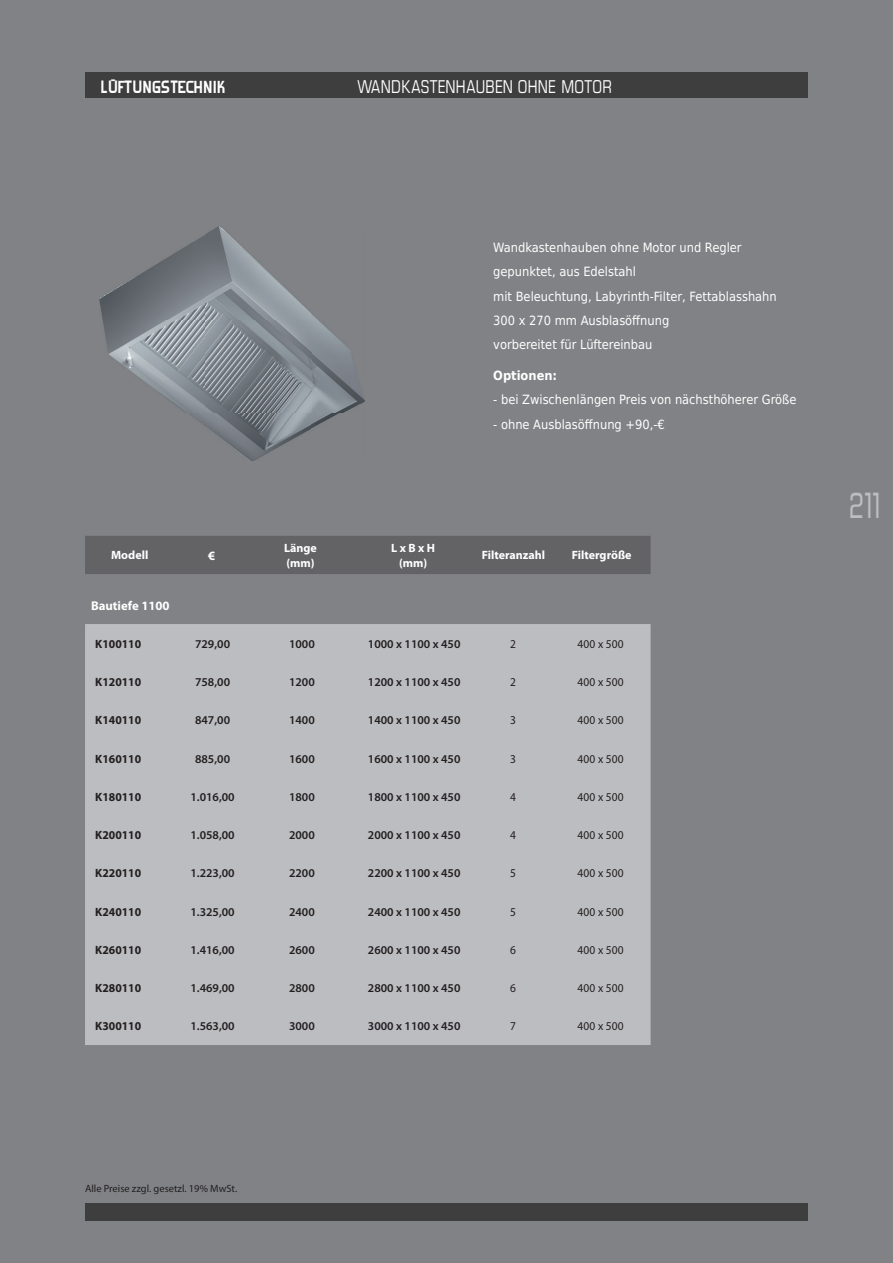
<style>
.page{position:relative;width:893px;height:1263px;background:#808285}
.page>*{position:absolute;margin:0;border:0;box-sizing:border-box;transform-origin:0 0}
.t1{font:36px "Forgotten Futurist Rg";color:#bcbdc0;scale:.8 1}
.t2{font:700 19.95px "Forgotten Futurist";color:#fff}
.t3{font:17.7px "MK Sans Tall X";letter-spacing:.02em;color:#fff;scale:.95 1}
.t4{font:12.75px/24.3px "DejaVu LGC Sans Condensed";color:#fff}
.t5{font:700 12.75px "Myriad Pro";color:#fff}
.t6{font:700 12.75px "DejaVu LGC Sans Condensed";color:#fff}
.t7{font:600 12px "Myriad Pro";color:#231f20}
.t8{font:12px "Myriad Pro";letter-spacing:.01em;color:#231f20;scale:.95 1}
.t9{font:700 12px "Myriad Pro";color:#231f20}
.t10{font:700 12px/14.4px "Myriad Pro";color:#fff}
.t11{font:10.5px "Myriad Pro";color:#231f20}
</style>
<div class="page">
<div style="left:85px;top:1203px;width:723px;height:17px;background:#3e3e3f"></div>
<div style="left:85px;top:72px;width:723px;height:26px;background:#3e3e3f"></div>
<div style="left:85px;top:624px;width:566px;height:421px;background:#bcbdc0"></div>
<div style="left:85px;top:536px;width:566px;height:38px;background:#636366"></div>
<img style="left:100px;top:226px;width:264px;height:235px">
<h2 class="t2" style="left:100px;top:78px;width:127px">LÜFTUNGSTECHNIK</h2>
<h3 class="t3" style="left:357px;top:75px;width:269px">WANDKASTENHAUBEN OHNE MOTOR</h3>
<p class="t4" style="left:493px;top:235px;width:285px">Wandkastenhauben ohne Motor und Regler gepunktet, aus Edelstahl<br>mit Beleuchtung, Labyrinth-Filter, Fettablasshahn 300 x 270 mm Ausblasöffnung<br>vorbereitet für Lüftereinbau</p>
<p class="t6" style="left:493px;top:365px;width:65px">Optionen:</p>
<p class="t4" style="left:493px;top:387px;width:305px">- bei Zwischenlängen Preis von nächsthöherer Größe</p>
<p class="t4" style="left:493px;top:412px;width:173px">- ohne Ausblasöffnung +90,-€</p>
<p class="t10" style="left:111px;top:548px;width:39px">Modell</p>
<p class="t5" style="left:208px;top:547px;width:9px">€</p>
<p class="t10" style="left:284px;top:541px;width:34px">Länge (mm)</p>
<p class="t10" style="left:391px;top:541px;width:45px;text-align:center">L x B x H (mm)</p>
<p class="t10" style="left:482px;top:548px;width:65px">Filteranzahl</p>
<p class="t10" style="left:572px;top:548px;width:61px">Filtergröße</p>
<p class="t5" style="left:91px;top:597px;width:80px">Bautiefe 1100</p>
<p class="t9" style="left:95px;top:636px;width:47px">K100110</p>
<p class="t7" style="left:195px;top:636px;width:36px">729,00</p>
<p class="t7" style="left:289px;top:636px;width:27px">1000</p>
<p class="t7" style="left:368px;top:636px;width:94px">1000 x 1100 x 450</p>
<p class="t8" style="left:510px;top:636px;width:8px">2</p>
<p class="t8" style="left:578px;top:636px;width:50px">400 x 500</p>
<p class="t9" style="left:95px;top:674px;width:47px">K120110</p>
<p class="t7" style="left:195px;top:674px;width:36px">758,00</p>
<p class="t7" style="left:289px;top:674px;width:27px">1200</p>
<p class="t7" style="left:368px;top:674px;width:94px">1200 x 1100 x 450</p>
<p class="t8" style="left:510px;top:674px;width:8px">2</p>
<p class="t8" style="left:578px;top:674px;width:50px">400 x 500</p>
<p class="t9" style="left:95px;top:712px;width:47px">K140110</p>
<p class="t7" style="left:195px;top:712px;width:36px">847,00</p>
<p class="t7" style="left:289px;top:712px;width:27px">1400</p>
<p class="t7" style="left:368px;top:712px;width:94px">1400 x 1100 x 450</p>
<p class="t8" style="left:510px;top:713px;width:8px">3</p>
<p class="t8" style="left:578px;top:713px;width:50px">400 x 500</p>
<p class="t9" style="left:95px;top:751px;width:47px">K160110</p>
<p class="t7" style="left:195px;top:751px;width:36px">885,00</p>
<p class="t7" style="left:289px;top:751px;width:27px">1600</p>
<p class="t7" style="left:368px;top:751px;width:94px">1600 x 1100 x 450</p>
<p class="t8" style="left:510px;top:751px;width:8px">3</p>
<p class="t8" style="left:578px;top:751px;width:50px">400 x 500</p>
<p class="t9" style="left:95px;top:789px;width:47px">K180110</p>
<p class="t7" style="left:190px;top:789px;width:46px">1.016,00</p>
<p class="t7" style="left:289px;top:789px;width:27px">1800</p>
<p class="t7" style="left:368px;top:789px;width:94px">1800 x 1100 x 450</p>
<p class="t8" style="left:510px;top:789px;width:8px">4</p>
<p class="t8" style="left:578px;top:789px;width:50px">400 x 500</p>
<p class="t9" style="left:95px;top:827px;width:47px">K200110</p>
<p class="t7" style="left:190px;top:827px;width:46px">1.058,00</p>
<p class="t7" style="left:289px;top:827px;width:27px">2000</p>
<p class="t7" style="left:368px;top:827px;width:94px">2000 x 1100 x 450</p>
<p class="t8" style="left:510px;top:828px;width:8px">4</p>
<p class="t8" style="left:578px;top:828px;width:50px">400 x 500</p>
<p class="t9" style="left:95px;top:865px;width:47px">K220110</p>
<p class="t7" style="left:190px;top:866px;width:46px">1.223,00</p>
<p class="t7" style="left:289px;top:866px;width:27px">2200</p>
<p class="t7" style="left:368px;top:866px;width:94px">2200 x 1100 x 450</p>
<p class="t8" style="left:510px;top:866px;width:8px">5</p>
<p class="t8" style="left:578px;top:866px;width:50px">400 x 500</p>
<p class="t9" style="left:95px;top:904px;width:47px">K240110</p>
<p class="t7" style="left:190px;top:904px;width:46px">1.325,00</p>
<p class="t7" style="left:289px;top:904px;width:27px">2400</p>
<p class="t7" style="left:368px;top:904px;width:94px">2400 x 1100 x 450</p>
<p class="t8" style="left:510px;top:904px;width:8px">5</p>
<p class="t8" style="left:578px;top:904px;width:50px">400 x 500</p>
<p class="t9" style="left:95px;top:942px;width:47px">K260110</p>
<p class="t7" style="left:190px;top:942px;width:46px">1.416,00</p>
<p class="t7" style="left:289px;top:942px;width:27px">2600</p>
<p class="t7" style="left:368px;top:942px;width:94px">2600 x 1100 x 450</p>
<p class="t8" style="left:510px;top:942px;width:8px">6</p>
<p class="t8" style="left:578px;top:942px;width:50px">400 x 500</p>
<p class="t9" style="left:95px;top:980px;width:47px">K280110</p>
<p class="t7" style="left:190px;top:980px;width:46px">1.469,00</p>
<p class="t7" style="left:289px;top:980px;width:27px">2800</p>
<p class="t7" style="left:368px;top:980px;width:94px">2800 x 1100 x 450</p>
<p class="t8" style="left:510px;top:981px;width:8px">6</p>
<p class="t8" style="left:578px;top:981px;width:50px">400 x 500</p>
<p class="t9" style="left:95px;top:1018px;width:47px">K300110</p>
<p class="t7" style="left:190px;top:1019px;width:46px">1.563,00</p>
<p class="t7" style="left:289px;top:1019px;width:27px">3000</p>
<p class="t7" style="left:368px;top:1019px;width:94px">3000 x 1100 x 450</p>
<p class="t8" style="left:510px;top:1019px;width:8px">7</p>
<p class="t8" style="left:578px;top:1019px;width:50px">400 x 500</p>
<h1 class="t1" style="left:849px;top:483px;width:40px">211</h1>
<p class="t11" style="left:85px;top:1182px;width:154px">Alle Preise zzgl. gesetzl. 19% MwSt.</p>
</div>
